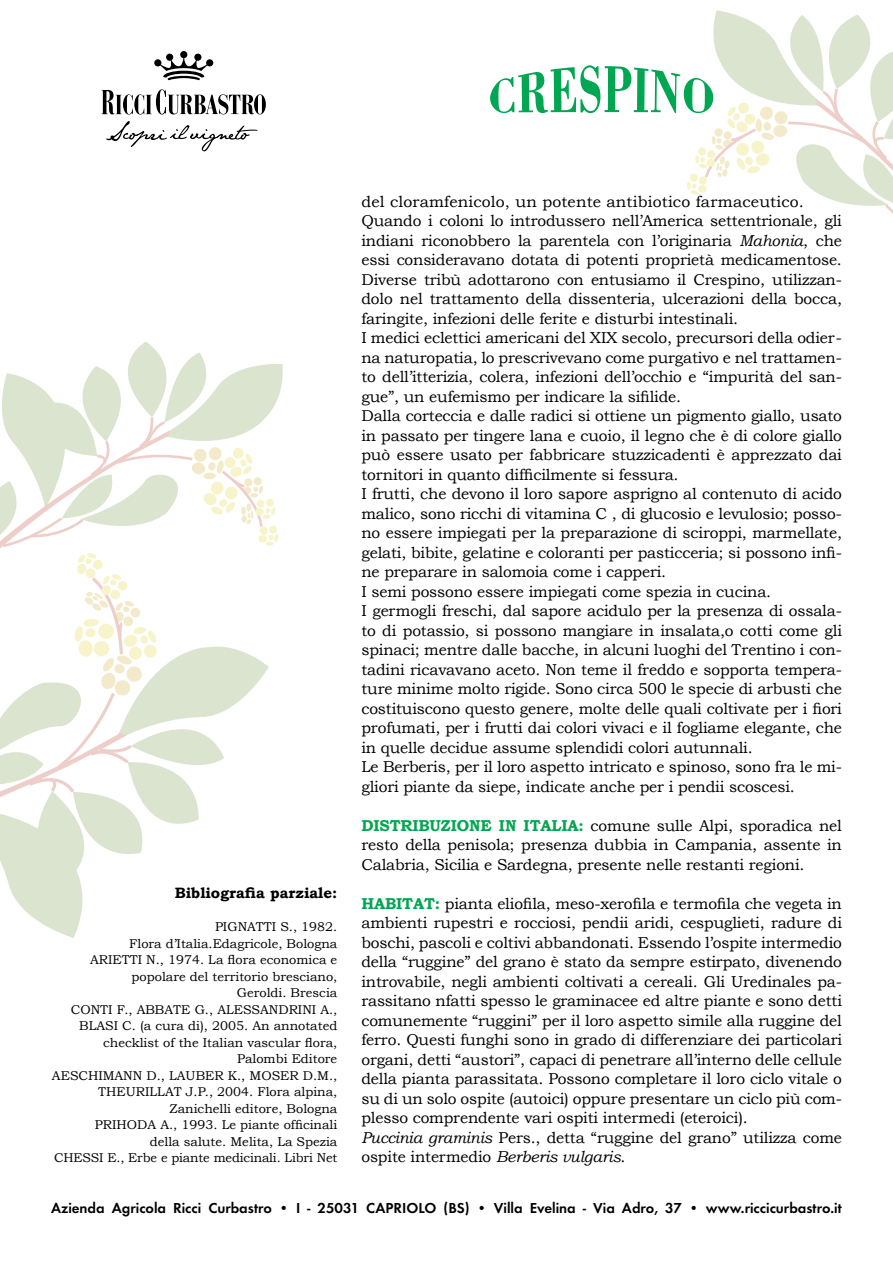
<style>
.page{position:relative;width:893px;height:1263px;background:#fff}
.page>*{position:absolute;margin:0;border:0;box-sizing:border-box;transform-origin:0 0}
.t1{font:15.75px/19.5px "Bookman Old Style";letter-spacing:-.01em;color:#000}
.t2{font:700 15.75px "Bookman Old Style";color:#00a651}
.t3{font:600 15px "Futura T";color:#000}
.t4{font:700 15px "Bookman Old Style";color:#000}
.t5{font:12.75px/16.5px "Bookman Old Style";color:#000;text-align:right}
.s1{font-style:italic}
.s2{font-weight:700;color:#00a651}
</style>
<div class="page">
<svg style="left:106px;top:121px;width:152px;height:30px"></svg>
<svg style="left:154px;top:51px;width:59px;height:29px"></svg>
<svg style="left:102px;top:89px;width:164px;height:26px"></svg>
<svg style="left:0;top:342px;width:283px;height:596px"></svg>
<svg style="left:490px;top:10px;width:403px;height:204px"></svg>
<p class="t1" style="left:361px;top:192px;width:482px">del cloramfenicolo, un potente antibiotico farmaceutico.<br>Quando i coloni lo introdussero nell’America settentrionale, gli indiani riconobbero la parentela con l’originaria <span class="s1">Mahonia</span>, che essi consideravano dotata di potenti proprietà medicamentose.<br>Diverse tribù adottarono con entusiamo il Crespino, utilizzan&shy;dolo nel trattamento della dissenteria, ulcerazioni della bocca, faringite, infezioni delle ferite e disturbi intestinali.<br>I medici eclettici americani del XIX secolo, precursori della odier&shy;na naturopatia, lo prescrivevano come purgativo e nel trattamen&shy;to dell’itterizia, colera, infezioni dell’occhio e “impurità del san&shy;gue”, un eufemismo per indicare la sifilide.<br>Dalla corteccia e dalle radici si ottiene un pigmento giallo, usato in passato per tingere lana e cuoio, il legno che è di colore giallo può essere usato per fabbricare stuzzicadenti è apprezzato dai tornitori in quanto difficilmente si fessura.<br>I frutti, che devono il loro sapore asprigno al contenuto di acido malico, sono ricchi di vitamina C , di glucosio e levulosio; posso&shy;no essere impiegati per la preparazione di sciroppi, marmellate, gelati, bibite, gelatine e coloranti per pasticceria; si possono infi&shy;ne preparare in salomoia come i capperi.<br>I semi possono essere impiegati come spezia in cucina.<br>I germogli freschi, dal sapore acidulo per la presenza di ossala&shy;to di potassio, si possono mangiare in insalata,o cotti come gli spinaci; mentre dalle bacche, in alcuni luoghi del Trentino i con&shy;tadini ricavavano aceto. Non teme il freddo e sopporta tempera&shy;ture minime molto rigide. Sono circa 500 le specie di arbusti che costituiscono questo genere, molte delle quali coltivate per i fiori profumati, per i frutti dai colori vivaci e il fogliame elegante, che in quelle decidue assume splendidi colori autunnali.<br>Le Berberis, per il loro aspetto intricato e spinoso, sono fra le mi&shy;gliori piante da siepe, indicate anche per i pendii scoscesi.</p>
<p class="t2" style="left:361px;top:816px;width:23px">DISTRIBUZIONE</p>
<p class="t2" style="left:499px;top:816px;width:42px">IN ITALIA</p>
<p class="t1" style="left:361px;top:816px;width:482px;text-align:justify;text-indent:217px"><span class="s2">:</span> comune sulle Alpi, sporadica nel resto della penisola; presenza dubbia in Campania, assente in Calabria, Sicilia e Sardegna, presente nelle restanti regioni.</p>
<p class="t2" style="left:361px;top:894px;width:24px">HABITAT</p>
<p class="t4" style="left:175px;top:884px;width:164px">BIBLIOGRAFIA PARZIALE:</p>
<p class="t5" style="left:52px;top:918px;width:287px">PIGNATTI S., 1982.<br>Flora d’Italia.Edagricole, Bologna<br>ARIETTI N., 1974. La flora economica e popolare del territorio bresciano,<br>Geroldi. Brescia<br>CONTI F., ABBATE G., ALESSANDRINI A., BLASI C. (a cura di), 2005. An annotated checklist of the Italian vascular flora, Palombi Editore<br>AESCHIMANN D., LAUBER K., MOSER D.M., THEURILLAT J.P., 2004. Flora alpina, Zanichelli editore, Bologna<br>PRIHODA A., 1993. Le piante officinali<br>della salute. Melita, La Spezia<br>CHESSI E., Erbe e piante medicinali. Libri Net</p>
<p class="t3" style="left:51px;top:1199px;width:792px">Azienda Agricola Ricci Curbastro • I - 25031 CAPRIOLO (BS) • Villa Evelina - Via Adro, 37 • www.riccicurbastro.it</p>
<p class="t1" style="left:361px;top:894px;width:482px;text-indent:73px"><span class="s2">:</span> pianta eliofila, meso-xerofila e termofila che vegeta in ambienti rupestri e rocciosi, pendii aridi, cespuglieti, radure di boschi, pascoli e coltivi abbandonati. Essendo l’ospite intermedio della “ruggine” del grano è stato da sempre estirpato, divenendo introvabile, negli ambienti coltivati a cereali. Gli Uredinales pa&shy;rassitano nfatti spesso le graminacee ed altre piante e sono detti comunemente “ruggini” per il loro aspetto simile alla ruggine del ferro. Questi funghi sono in grado di differenziare dei particolari organi, detti “austori”, capaci di penetrare all’interno delle cellule della pianta parassitata. Possono completare il loro ciclo vitale o su di un solo ospite (autoici) oppure presentare un ciclo più com&shy;plesso comprendente vari ospiti intermedi (eteroici).<br><span class="s1">Puccinia graminis</span> Pers., detta “ruggine del grano” utilizza come ospite intermedio <span class="s1">Berberis vulgaris</span>.</p>
</div>
